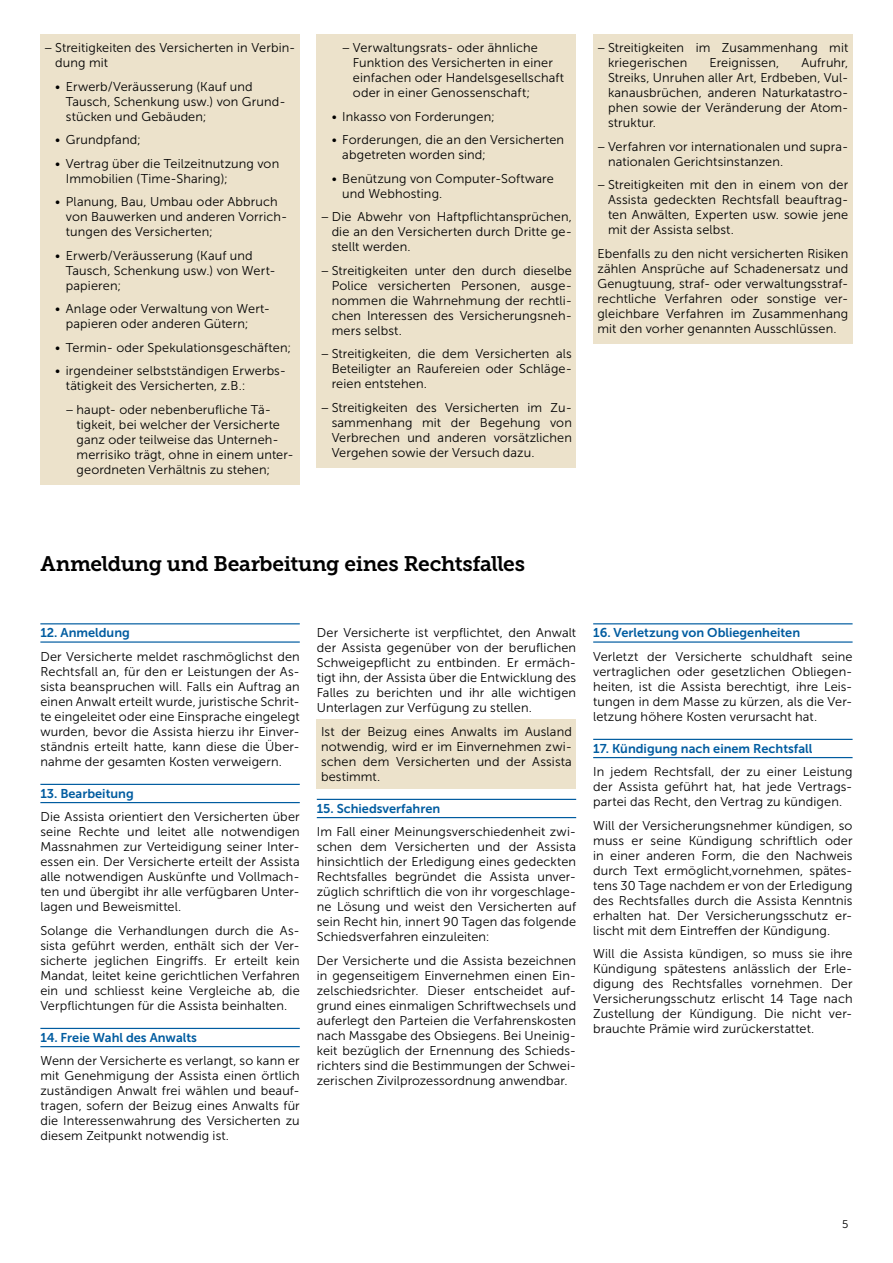
<style>
.page{position:relative;width:893px;height:1263px;background:#fff}
.page>*{position:absolute;margin:0;border:0;box-sizing:border-box;transform-origin:0 0}
.t1{font:21px "Museo Slab 700";letter-spacing:-.02em;color:#000}
.t2{font:12.75px/15px "Museo Sans 300";letter-spacing:.01em;color:#000;text-align:justify}
.t3{font:12.75px "Museo Sans 700";color:#005ca0}
.t4{font:11.25px "Museo Sans 300";color:#000}
</style>
<div class="page">
<div style="left:40px;top:34px;width:260px;height:45px;background:#ece2cb"></div>
<div style="left:40px;top:73px;width:260px;height:59px;background:#ece2cb"></div>
<div style="left:40px;top:126px;width:260px;height:30px;background:#ece2cb"></div>
<div style="left:40px;top:150px;width:260px;height:44px;background:#ece2cb"></div>
<div style="left:40px;top:188px;width:260px;height:60px;background:#ece2cb"></div>
<div style="left:40px;top:242px;width:260px;height:59px;background:#ece2cb"></div>
<div style="left:40px;top:295px;width:260px;height:45px;background:#ece2cb"></div>
<div style="left:40px;top:334px;width:260px;height:29px;background:#ece2cb"></div>
<div style="left:40px;top:357px;width:260px;height:45px;background:#ece2cb"></div>
<div style="left:40px;top:396px;width:260px;height:89px;background:#ece2cb"></div>
<div style="left:317px;top:34px;width:259px;height:75px;background:#ece2cb"></div>
<div style="left:317px;top:103px;width:259px;height:29px;background:#ece2cb"></div>
<div style="left:317px;top:126px;width:259px;height:45px;background:#ece2cb"></div>
<div style="left:317px;top:165px;width:259px;height:44px;background:#ece2cb"></div>
<div style="left:317px;top:203px;width:259px;height:60px;background:#ece2cb"></div>
<div style="left:317px;top:257px;width:259px;height:89px;background:#ece2cb"></div>
<div style="left:317px;top:340px;width:259px;height:60px;background:#ece2cb"></div>
<div style="left:317px;top:394px;width:259px;height:74px;background:#ece2cb"></div>
<div style="left:593px;top:34px;width:260px;height:105px;background:#ece2cb"></div>
<div style="left:593px;top:133px;width:260px;height:44px;background:#ece2cb"></div>
<div style="left:593px;top:171px;width:260px;height:75px;background:#ece2cb"></div>
<div style="left:593px;top:240px;width:260px;height:104px;background:#ece2cb"></div>
<hr style="left:40px;top:623px;width:260px;height:1px;background:#005ca0">
<hr style="left:40px;top:641px;width:260px;height:2px;background:#005ca0">
<hr style="left:40px;top:784px;width:260px;height:1px;background:#005ca0">
<hr style="left:40px;top:802px;width:260px;height:1px;background:#005ca0">
<hr style="left:40px;top:1028px;width:260px;height:1px;background:#005ca0">
<hr style="left:40px;top:1046px;width:260px;height:1px;background:#005ca0">
<div style="left:317px;top:720px;width:259px;height:69px;background:#ece2cb"></div>
<hr style="left:317px;top:799px;width:259px;height:1px;background:#005ca0">
<hr style="left:317px;top:817px;width:259px;height:1px;background:#005ca0">
<hr style="left:593px;top:623px;width:260px;height:1px;background:#005ca0">
<hr style="left:593px;top:641px;width:260px;height:2px;background:#005ca0">
<hr style="left:593px;top:739px;width:260px;height:1px;background:#005ca0">
<hr style="left:593px;top:757px;width:260px;height:1px;background:#005ca0">
<p class="t2" style="left:55px;top:40px;width:242px;text-indent:-11px">− Streitigkeiten des Versicherten in Verbin&shy;dung mit</p>
<p class="t2" style="left:66px;top:79px;width:221px;text-align:left;text-indent:-11px">• Erwerb/Veräusserung (Kauf und<br>Tausch, Schenkung usw.) von Grund&shy;stücken und Gebäuden;</p>
<p class="t2" style="left:55px;top:132px;width:87px">• Grundpfand;</p>
<p class="t2" style="left:66px;top:156px;width:215px;text-indent:-11px">• Vertrag über die Teilzeitnutzung von<br>Immobilien (Time-Sharing);</p>
<p class="t2" style="left:66px;top:194px;width:223px;text-align:left;text-indent:-11px">• Planung, Bau, Umbau oder Abbruch von Bauwerken und anderen Vorrich&shy;tungen des Versicherten;</p>
<p class="t2" style="left:66px;top:248px;width:209px;text-align:left;text-indent:-11px">• Erwerb/Veräusserung (Kauf und<br>Tausch, Schenkung usw.) von Wert&shy;papieren;</p>
<p class="t2" style="left:66px;top:301px;width:203px;text-indent:-11px">• Anlage oder Verwaltung von Wert&shy;papieren oder anderen Gütern;</p>
<p class="t2" style="left:55px;top:340px;width:237px">• Termin- oder Spekulationsgeschäften;</p>
<p class="t2" style="left:66px;top:363px;width:222px;text-indent:-11px">• irgendeiner selbstständigen Erwerbs&shy;tätigkeit des Versicherten, z.B.:</p>
<p class="t2" style="left:77px;top:402px;width:219px;text-align:left;text-indent:-11px">− haupt- oder nebenberufliche Tä&shy;tigkeit, bei welcher der Versicherte ganz oder teilweise das Unterneh&shy;merrisiko trägt, ohne in einem unter&shy;geordneten Verhältnis zu stehen;</p>
<p class="t2" style="left:353px;top:40px;width:213px;text-align:left;text-indent:-11px">− Verwaltungsrats- oder ähnliche Funktion des Versicherten in einer einfachen oder Handelsgesellschaft oder in einer Genossenschaft;</p>
<p class="t2" style="left:332px;top:109px;width:165px">• Inkasso von Forderungen;</p>
<p class="t2" style="left:342px;top:132px;width:223px;text-indent:-11px">• Forderungen, die an den Versicherten abgetreten worden sind;</p>
<p class="t2" style="left:342px;top:171px;width:213px;text-indent:-11px">• Benützung von Computer-Software und Webhosting.</p>
<p class="t2" style="left:332px;top:209px;width:242px;text-indent:-11px">− Die Abwehr von Haftpflichtansprüchen, die an den Versicherten durch Dritte ge&shy;stellt werden.</p>
<p class="t2" style="left:332px;top:263px;width:242px;text-indent:-11px">− Streitigkeiten unter den durch dieselbe Police versicherten Personen, ausge&shy;nommen die Wahrnehmung der rechtli&shy;chen Interessen des Versicherungsneh&shy;mers selbst.</p>
<p class="t2" style="left:332px;top:346px;width:242px;text-indent:-11px">− Streitigkeiten, die dem Versicherten als Beteiligter an Raufereien oder Schläge&shy;reien entstehen.</p>
<p class="t2" style="left:332px;top:400px;width:242px;text-indent:-11px">− Streitigkeiten des Versicherten im Zu&shy;sammenhang mit der Begehung von Verbrechen und anderen vorsätzlichen Vergehen sowie der Versuch dazu.</p>
<p class="t2" style="left:608px;top:40px;width:242px;text-indent:-11px">− Streitigkeiten im Zusammenhang mit kriegerischen</p>
<p class="t2" style="left:608px;top:55px;width:242px;text-indent:193px">Aufruhr, Streiks, Unruhen aller Art, Erdbeben, Vul&shy;kanausbrüchen, anderen Naturkatastro&shy;phen sowie der Veränderung der Atom&shy;struktur.</p>
<p class="t2" style="left:608px;top:139px;width:242px;text-indent:-11px">− Verfahren vor internationalen und supra&shy;nationalen Gerichtsinstanzen.</p>
<p class="t2" style="left:608px;top:177px;width:242px;text-indent:-11px">− Streitigkeiten mit den in einem von der Assista gedeckten Rechtsfall beauftrag&shy;ten Anwälten, Experten usw. sowie jene mit der Assista selbst.</p>
<p class="t2" style="left:597px;top:246px;width:252px">Ebenfalls zu den nicht versicherten Risiken zählen Ansprüche auf Schadenersatz und Genugtuung, straf- oder verwaltungsstraf&shy;rechtliche Verfahren oder sonstige ver&shy;gleichbare Verfahren im Zusammenhang mit den vorher genannten Ausschlüssen.</p>
<p class="t2" style="left:709px;top:55px;width:71px">Ereignissen,</p>
<h1 class="t1" style="left:40px;top:552px;width:486px">Anmeldung und Bearbeitung eines Rechtsfalles</h1>
<p class="t3" style="left:40px;top:626px;width:91px">12. Anmeldung</p>
<p class="t2" style="left:40px;top:649px;width:261px">Der Versicherte meldet raschmöglichst den Rechtsfall an, für den er Leistungen der As&shy;sista beanspruchen will. Falls ein Auftrag an einen Anwalt erteilt wurde, juristische Schrit&shy;te eingeleitet oder eine Einsprache eingelegt wurden, bevor die Assista hierzu ihr Einver&shy;ständnis erteilt hatte, kann diese die Über&shy;nahme der gesamten Kosten verweigern.</p>
<p class="t3" style="left:40px;top:786px;width:95px">13. Bearbeitung</p>
<p class="t2" style="left:40px;top:809px;width:261px">Die Assista orientiert den Versicherten über seine Rechte und leitet alle notwendigen Massnahmen zur Verteidigung seiner Inter&shy;essen ein. Der Versicherte erteilt der Assista alle notwendigen Auskünfte und Vollmach&shy;ten und übergibt ihr alle verfügbaren Unter&shy;lagen und Beweismittel.</p>
<p class="t2" style="left:40px;top:923px;width:261px">Solange die Verhandlungen durch die As&shy;sista geführt werden, enthält sich der Ver&shy;sicherte jeglichen Eingriffs. Er erteilt kein Mandat, leitet keine gerichtlichen Verfahren ein und schliesst keine Vergleiche ab, die Verpflichtungen für die Assista beinhalten.</p>
<p class="t3" style="left:40px;top:1030px;width:158px">14. Freie Wahl des Anwalts</p>
<p class="t2" style="left:40px;top:1053px;width:261px">Wenn der Versicherte es verlangt, so kann er mit Genehmigung der Assista einen örtlich zuständigen Anwalt frei wählen und beauf&shy;tragen, sofern der Beizug eines Anwalts für die Interessenwahrung des Versicherten zu diesem Zeitpunkt notwendig ist.</p>
<p class="t2" style="left:317px;top:625px;width:261px">Der Versicherte ist verpflichtet, den Anwalt der Assista gegenüber von der beruflichen Schweigepflicht zu entbinden. Er ermäch&shy;tigt ihn, der Assista über die Entwicklung des Falles zu berichten und ihr alle wichtigen Unterlagen zur Verfügung zu stellen.</p>
<p class="t2" style="left:321px;top:724px;width:252px">Ist der Beizug eines Anwalts im Ausland notwendig, wird er im Einvernehmen zwi&shy;schen dem Versicherten und der Assista bestimmt.</p>
<p class="t3" style="left:317px;top:801px;width:125px">15. Schiedsverfahren</p>
<p class="t2" style="left:317px;top:824px;width:261px">Im Fall einer Meinungsverschiedenheit zwi&shy;schen dem Versicherten und der Assista hinsichtlich der Erledigung eines gedeckten Rechtsfalles begründet die Assista unver&shy;züglich schriftlich die von ihr vorgeschlage&shy;ne Lösung und weist den Versicherten auf sein Recht hin, innert 90 Tagen das folgende Schiedsverfahren einzuleiten:</p>
<p class="t2" style="left:317px;top:953px;width:261px">Der Versicherte und die Assista bezeichnen in gegenseitigem Einvernehmen einen Ein&shy;zelschiedsrichter. Dieser entscheidet auf&shy;grund eines einmaligen Schriftwechsels und auferlegt den Parteien die Verfahrenskosten nach Massgabe des Obsiegens. Bei Uneinig&shy;keit bezüglich der Ernennung des Schieds&shy;richters sind die Bestimmungen der Schwei&shy;zerischen Zivilprozessordnung anwendbar.</p>
<p class="t3" style="left:593px;top:626px;width:208px">16. Verletzung von Obliegenheiten</p>
<p class="t2" style="left:593px;top:649px;width:261px">Verletzt der Versicherte schuldhaft seine vertraglichen oder gesetzlichen Obliegen&shy;heiten, ist die Assista berechtigt, ihre Leis&shy;tungen in dem Masse zu kürzen, als die Ver&shy;letzung höhere Kosten verursacht hat.</p>
<p class="t3" style="left:593px;top:741px;width:221px">17. Kündigung nach einem Rechtsfall</p>
<p class="t2" style="left:593px;top:764px;width:261px">In jedem Rechtsfall, der zu einer Leistung der Assista geführt hat, hat jede Vertrags&shy;partei das Recht, den Vertrag zu kündigen.</p>
<p class="t2" style="left:593px;top:818px;width:261px">Will der Versicherungsnehmer kündigen, so muss er seine Kündigung schriftlich oder in einer anderen Form, die den Nachweis durch Text ermöglicht,vornehmen, spätes&shy;tens 30 Tage nachdem er von der Erledigung des Rechtsfalles durch die Assista Kenntnis erhalten hat. Der Versicherungsschutz er&shy;lischt mit dem Eintreffen der Kündigung.</p>
<p class="t2" style="left:593px;top:946px;width:261px">Will die Assista kündigen, so muss sie ihre Kündigung spätestens anlässlich der Erle&shy;digung des Rechtsfalles vornehmen. Der Versicherungsschutz erlischt 14 Tage nach Zustellung der Kündigung. Die nicht ver&shy;brauchte Prämie wird zurückerstattet.</p>
<p class="t4" style="left:842px;top:1218px;width:8px">5</p>
</div>
